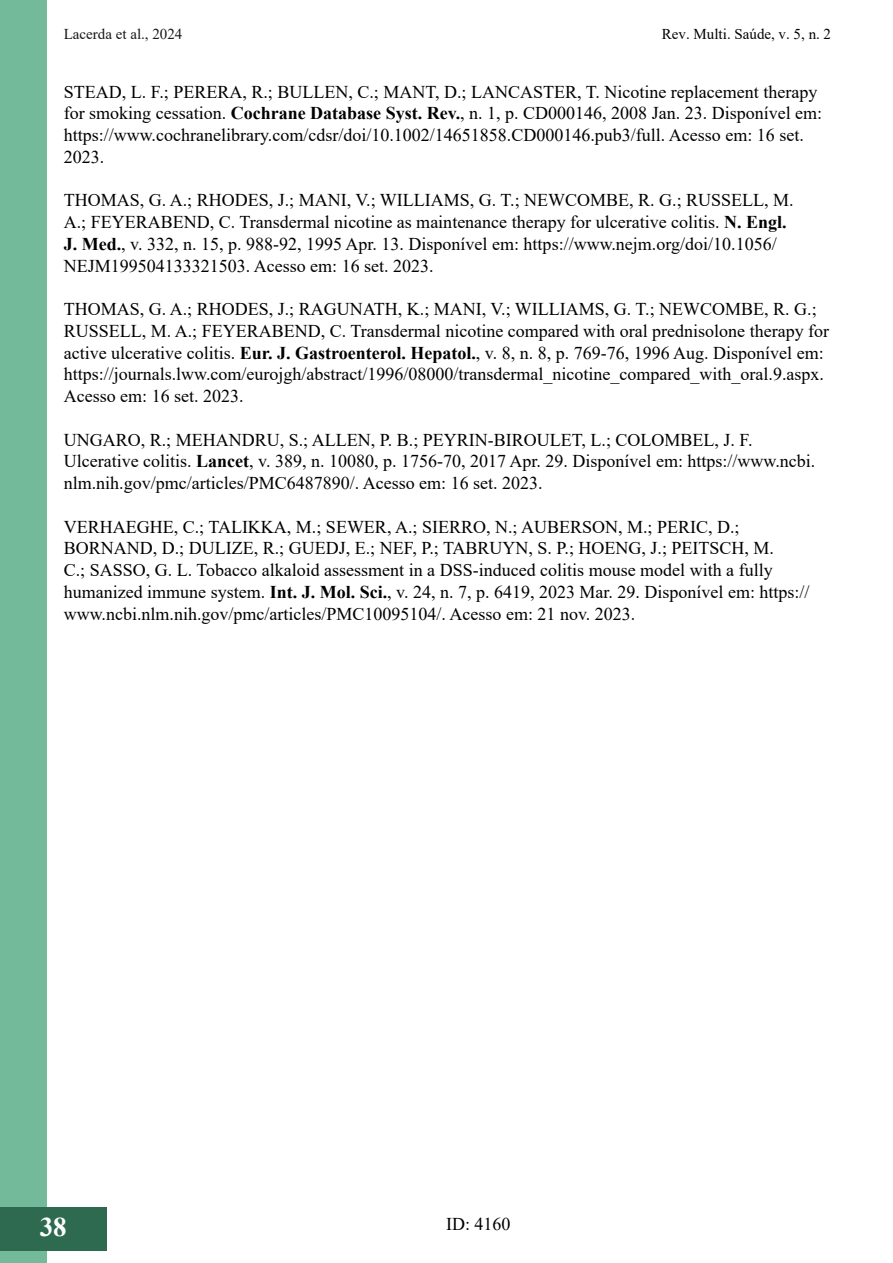
<style>
.page{position:relative;width:893px;height:1263px;background:#fff}
.page>*{position:absolute;margin:0;border:0;box-sizing:border-box;transform-origin:0 0}
.t1{font:700 27px "Times New Roman";color:#fff}
.t2{font:18px/21.8px "Times New Roman";color:#000}
.t3{font:15px "Times New Roman";color:#000}
.t4{font:15px "Times New Roman";color:#181717}
.s1{font-weight:700}
</style>
<div class="page">
<div style="left:0;top:0;width:47px;height:1262px;background:#73ba9b"></div>
<div style="left:0;top:1207px;width:106px;height:43px;background:#2d6a4f"></div>
<p class="t4" style="left:64px;top:24px;width:120px">Lacerda et al., 2024</p>
<p class="t3" style="left:662px;top:24px;width:171px">Rev. Multi. Saúde, v. 5, n. 2</p>
<p class="t2" style="left:64px;top:80px;width:760px">STEAD, L. F.; PERERA, R.; BULLEN, C.; MANT, D.; LANCASTER, T. Nicotine replacement therapy for smoking cessation. <span class="s1">Cochrane Database Syst. Rev.</span>, n. 1, p. CD000146, 2008 Jan. 23. Disponível em: https://www.cochranelibrary.com/cdsr/doi/10.1002/14651858.CD000146.pub3/full. Acesso em: 16 set.<br>2023.</p>
<p class="t2" style="left:64px;top:189px;width:731px">THOMAS, G. A.; RHODES, J.; MANI, V.; WILLIAMS, G. T.; NEWCOMBE, R. G.; RUSSELL, M.<br>A.; FEYERABEND, C. Transdermal nicotine as maintenance therapy for ulcerative colitis. <span class="s1">N. Engl.<br>J. Med.</span>, v. 332, n. 15, p. 988-92, 1995 Apr. 13. Disponível em: https://www.nejm.org/doi/10.1056/ NEJM199504133321503. Acesso em: 16 set. 2023.</p>
<p class="t2" style="left:64px;top:298px;width:767px">THOMAS, G. A.; RHODES, J.; RAGUNATH, K.; MANI, V.; WILLIAMS, G. T.; NEWCOMBE, R. G.; RUSSELL, M. A.; FEYERABEND, C. Transdermal nicotine compared with oral prednisolone therapy for active ulcerative colitis. <span class="s1">Eur. J. Gastroenterol. Hepatol.</span>, v. 8, n. 8, p. 769-76, 1996 Aug. Disponível em: https://journals.lww.com/eurojgh/abstract/1996/08000/transdermal_nicotine_compared_with_oral.9.aspx.<br>Acesso em: 16 set. 2023.</p>
<p class="t2" style="left:64px;top:428px;width:753px">UNGARO, R.; MEHANDRU, S.; ALLEN, P. B.; PEYRIN-BIROULET, L.; COLOMBEL, J. F.<br>Ulcerative colitis. <span class="s1">Lancet</span>, v. 389, n. 10080, p. 1756-70, 2017 Apr. 29. Disponível em: https://www.ncbi. nlm.nih.gov/pmc/articles/PMC6487890/. Acesso em: 16 set. 2023.</p>
<p class="t2" style="left:64px;top:515px;width:747px">VERHAEGHE, C.; TALIKKA, M.; SEWER, A.; SIERRO, N.; AUBERSON, M.; PERIC, D.; BORNAND, D.; DULIZE, R.; GUEDJ, E.; NEF, P.; TABRUYN, S. P.; HOENG, J.; PEITSCH, M.<br>C.; SASSO, G. L. Tobacco alkaloid assessment in a DSS-induced colitis mouse model with a fully humanized immune system. <span class="s1">Int. J. Mol. Sci.</span>, v. 24, n. 7, p. 6419, 2023 Mar. 29. Disponível em: https:// www.ncbi.nlm.nih.gov/pmc/articles/PMC10095104/. Acesso em: 21 nov. 2023.</p>
<h1 class="t1" style="left:40px;top:1207px;width:28px">38</h1>
<p class="t2" style="left:446px;top:1213px;width:66px">ID: 4160</p>
</div>
